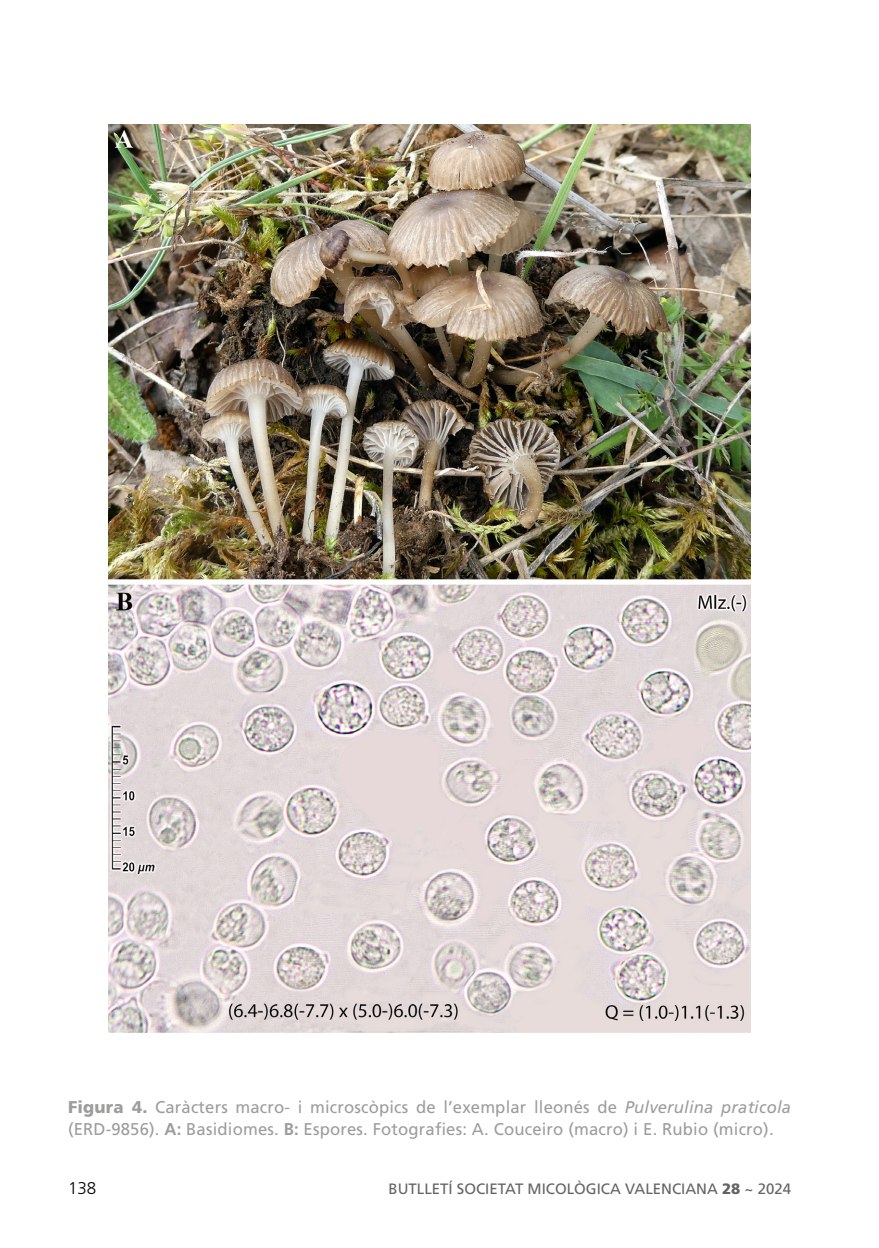
<style>
.page{position:relative;width:879px;height:1248px;background:#fff}
.page>*{position:absolute;margin:0;border:0;box-sizing:border-box;transform-origin:0 0}
.t1{font:17px/22px "Frutiger LT Std";letter-spacing:.01em;color:#9d9d9c}
.t2{font:300 17px "Frutiger LT Std";color:#000}
.t3{font:15px "Frutiger LT Std";color:#646363}
.s1{font-weight:900}
.s2{font-style:italic}
.s3{font-weight:700}
</style>
<div class="page">
<img style="left:109px;top:125px;width:641px;height:907px">
<p class="t1" style="left:68px;top:1095px;width:724px"><span class="s1">Figura 4.</span> Caràcters macro- i microscòpics de l’exemplar lleonés de <span class="s2">Pulverulina praticola </span>(ERD-9856). <span class="s3">A:</span> Basidiomes. <span class="s3">B:</span> Espores. Fotografies: A. Couceiro (macro) i E. Rubio (micro).</p>
<p class="t2" style="left:68px;top:1177px;width:30px">138</p>
<p class="t3" style="left:388px;top:1179px;width:404px">BUTLLETÍ SOCIETAT MICOLÒGICA VALENCIANA <span class="s1">28</span> ~ 2024</p>
</div>
